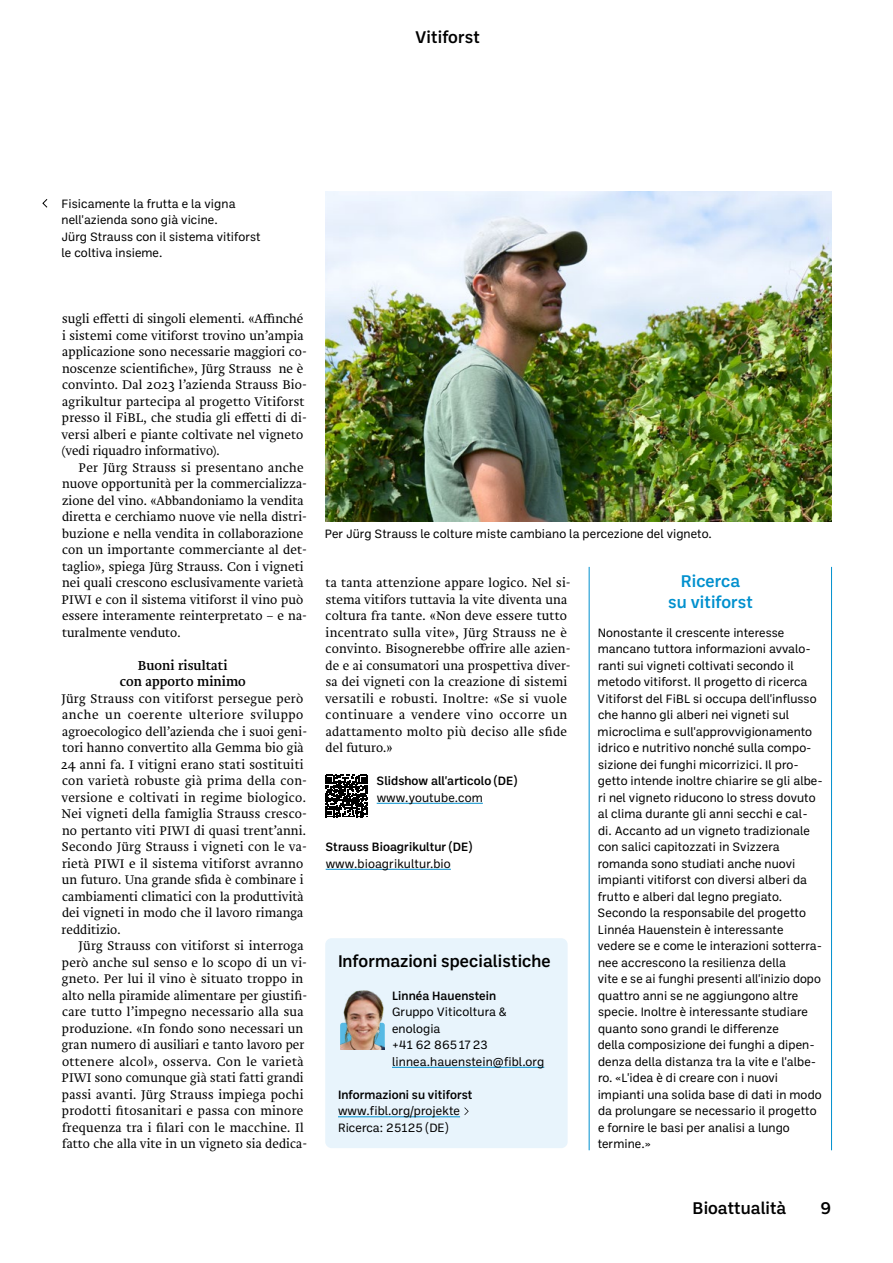
<style>
.page{position:relative;width:893px;height:1263px;background:#fff}
.page>*{position:absolute;margin:0;border:0;box-sizing:border-box;transform-origin:0 0}
.t1{font:500 17.25px "Ballinger";color:#000}
.t2{font:500 17.25px/20.7px "Ballinger";color:#0090ce;text-align:center}
.t3{font:13.5px/16.5px "Brioni Pro";letter-spacing:.005em;color:#000;text-align:center}
.t4{font:300 13.05px/16.5px "Brioni Pro";letter-spacing:.01em;color:#000}
.t5{font:12.3px/16.5px "Ballinger";letter-spacing:.005em;color:#000}
.t6{font:500 12.3px "Ballinger";letter-spacing:.005em;color:#000}
</style>
<div class="page">
<hr style="left:377px;top:803px;width:106px;height:1px;background:#0090ce">
<hr style="left:326px;top:869px;width:125px;height:1px;background:#0090ce">
<hr style="left:589px;top:567px;width:1px;height:583px;background:#0090ce">
<hr style="left:831px;top:567px;width:1px;height:583px;background:#0090ce">
<svg style="left:325px;top:775px;width:43px;height:42px"></svg>
<div style="left:325px;top:938px;width:243px;height:210px;background:#e8f4fc;border-radius:6px"></div>
<hr style="left:392px;top:1067px;width:152px;height:1px;background:#0090ce">
<hr style="left:338px;top:1116px;width:122px;height:1px;background:#0090ce">
<svg style="left:464px;top:1107px;width:5px;height:8px"></svg>
<img style="left:340px;top:990px;width:45px;height:59px">
<img style="left:325px;top:191px;width:506px;height:330px">
<svg style="left:42px;top:199px;width:6px;height:9px"></svg>
<h1 class="t1" style="left:415px;top:25px;width:66px">Vitiforst</h1>
<p class="t5" style="left:62px;top:194px;width:200px">Fisicamente la frutta e la vigna nell'azienda sono già vicine.<br>Jürg Strauss con il sistema vitiforst le coltiva insieme.</p>
<p class="t4" style="left:61px;top:311px;width:247px">sugli effetti di singoli elementi. «Affinché i sistemi come vitiforst trovino un’ampia applicazione sono necessarie maggiori co&shy;noscenze scientifiche», Jürg Strauss ne è convinto. Dal 2023 l’azienda Strauss Bio&shy;agrikultur partecipa al progetto Vitiforst presso il FiBL, che studia gli effetti di di&shy;versi alberi e piante coltivate nel vigneto (vedi riquadro informativo).</p>
<p class="t4" style="left:62px;top:459px;width:247px;text-indent:17px">Per Jürg Strauss si presentano anche nuove opportunità per la commercializza&shy;zione del vino. «Abbandoniamo la vendita diretta e cerchiamo nuove vie nella distri&shy;buzione e nella vendita in collaborazione con un importante commerciante al det&shy;taglio», spiega Jürg Strauss. Con i vigneti nei quali crescono esclusivamente varietà PIWI e con il sistema vitiforst il vino può essere interamente reinterpretato – e na&shy;turalmente venduto.</p>
<p class="t3" style="left:120px;top:657px;width:128px">Buoni risultati<br>con apporto minimo</p>
<p class="t4" style="left:61px;top:690px;width:247px">Jürg Strauss con vitiforst persegue però anche un coerente ulteriore sviluppo agroecologico dell’azienda che i suoi geni&shy;tori hanno convertito alla Gemma bio già 24 anni fa. I vitigni erano stati sostituiti con varietà robuste già prima della con&shy;versione e coltivati in regime biologico.<br>Nei vigneti della famiglia Strauss cresco&shy;no pertanto viti PIWI di quasi trent’anni.<br>Secondo Jürg Strauss i vigneti con le va&shy;rietà PIWI e il sistema vitiforst avranno un futuro. Una grande sfida è combinare i cambiamenti climatici con la produttività dei vigneti in modo che il lavoro rimanga redditizio.</p>
<p class="t4" style="left:62px;top:938px;width:247px;text-indent:17px">Jürg Strauss con vitiforst si interroga però anche sul senso e lo scopo di un vi&shy;gneto. Per lui il vino è situato troppo in alto nella piramide alimentare per giustifi&shy;care tutto l’impegno necessario alla sua produzione. «In fondo sono necessari un gran numero di ausiliari e tanto lavoro per ottenere alcol», osserva. Con le varietà PIWI sono comunque già stati fatti grandi passi avanti. Jürg Strauss impiega pochi prodotti fitosanitari e passa con minore frequenza tra i filari con le macchine. Il fatto che alla vite in un vigneto sia dedica-</p>
<p class="t5" style="left:325px;top:524px;width:388px">Per Jürg Strauss le colture miste cambiano la percezione del vigneto.</p>
<p class="t4" style="left:325px;top:575px;width:247px">ta tanta attenzione appare logico. Nel si&shy;stema vitifors tuttavia la vite diventa una coltura fra tante. «Non deve essere tutto incentrato sulla vite», Jürg Strauss ne è convinto. Bisognerebbe offrire alle azien&shy;de e ai consumatori una prospettiva diver&shy;sa dei vigneti con la creazione di sistemi versatili e robusti. Inoltre: «Se si vuole continuare a vendere vino occorre un adattamento molto più deciso alle sfide del futuro.»</p>
<p class="t6" style="left:376px;top:772px;width:142px">Slidshow all'articolo (DE)</p>
<p class="t5" style="left:377px;top:788px;width:108px">www.youtube.com</p>
<p class="t6" style="left:325px;top:838px;width:148px">Strauss Bioagrikultur (DE)</p>
<p class="t5" style="left:326px;top:854px;width:127px">www.bioagrikultur.bio</p>
<h1 class="t1" style="left:338px;top:949px;width:214px">Informazioni specialistiche</h1>
<p class="t6" style="left:392px;top:987px;width:106px">Linnéa Hauenstein</p>
<p class="t5" style="left:392px;top:1003px;width:154px">Gruppo Viticoltura &amp; enologia<br>+41 62 8651723 linnea.hauenstein@fibl.org</p>
<p class="t6" style="left:338px;top:1086px;width:136px">Informazioni su vitiforst</p>
<p class="t5" style="left:338px;top:1102px;width:123px">www.fibl.org/projekte<br>Ricerca: 25125 (DE)</p>
<h1 class="t2" style="left:668px;top:570px;width:86px">Ricerca<br>su vitiforst</h1>
<p class="t5" style="left:597px;top:623px;width:227px">Nonostante il crescente interesse mancano tuttora informazioni avvalo&shy;ranti sui vigneti coltivati secondo il metodo vitiforst. Il progetto di ricerca Vitiforst del FiBL si occupa dell'influsso che hanno gli alberi nei vigneti sul microclima e sull'approvvigionamento idrico e nutritivo nonché sulla compo&shy;sizione dei funghi micorrizici. Il pro&shy;getto intende inoltre chiarire se gli albe&shy;ri nel vigneto riducono lo stress dovuto al clima durante gli anni secchi e cal&shy;di. Accanto ad un vigneto tradizionale con salici capitozzati in Svizzera romanda sono studiati anche nuovi impianti vitiforst con diversi alberi da frutto e alberi dal legno pregiato.<br>Secondo la responsabile del progetto Linnéa Hauenstein è interessante vedere se e come le interazioni sotterra&shy;nee accrescono la resilienza della<br>vite e se ai funghi presenti all'inizio dopo quattro anni se ne aggiungono altre specie. Inoltre è interessante studiare quanto sono grandi le differenze<br>della composizione dei funghi a dipen&shy;denza della distanza tra la vite e l'albe&shy;ro. «L'idea è di creare con i nuovi impianti una solida base di dati in modo da prolungare se necessario il progetto e fornire le basi per analisi a lungo termine.»</p>
<h1 class="t1" style="left:693px;top:1196px;width:95px">Bioattualità</h1>
<h1 class="t1" style="left:820px;top:1196px;width:12px">9</h1>
</div>
